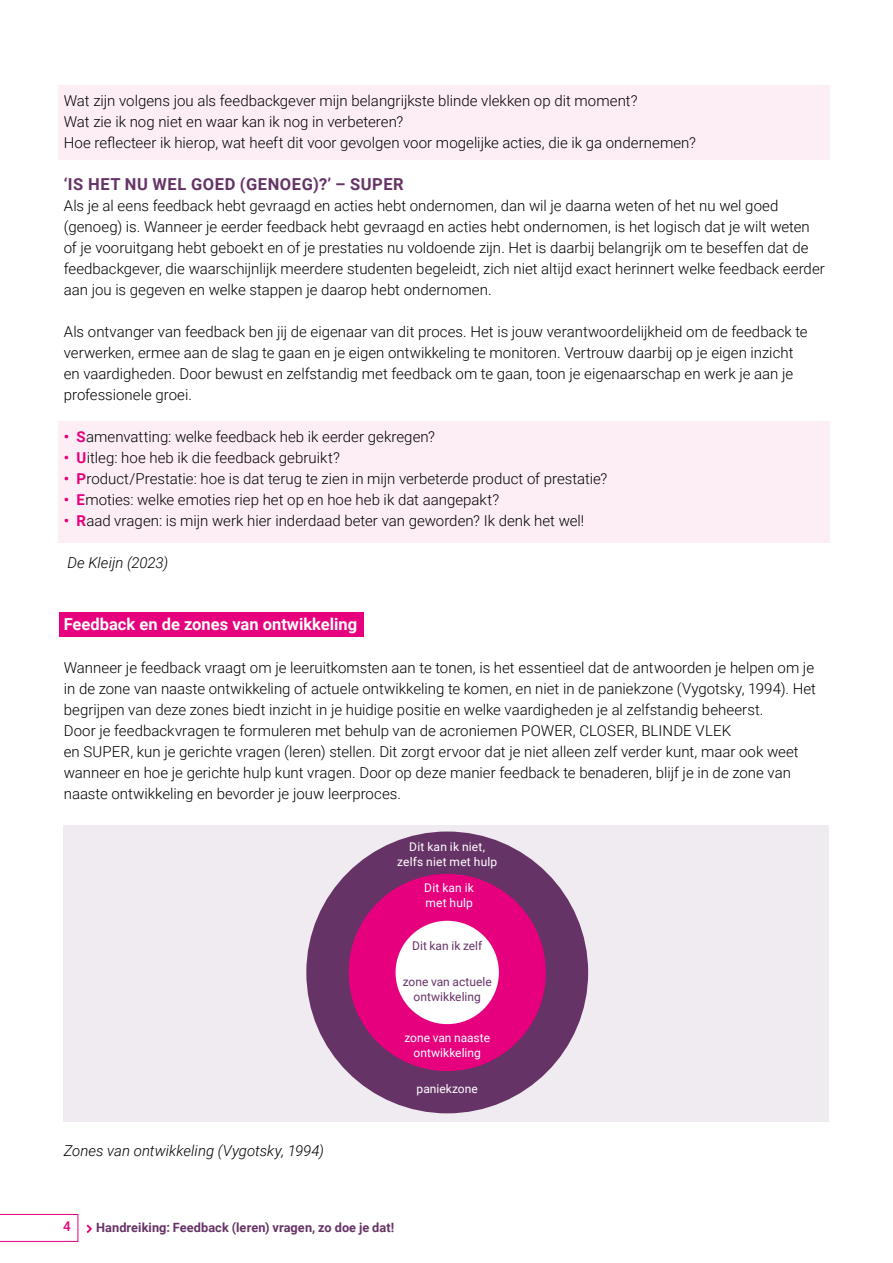
<style>
.page{position:relative;width:893px;height:1263px;background:#fff}
.page>*{position:absolute;margin:0;border:0;box-sizing:border-box;transform-origin:0 0}
.t1{font:700 16.5px "Roboto";color:#fff}
.t2{font:700 16.5px "Roboto";letter-spacing:.035em;color:#636}
.t3{font:300 15px/21px "Roboto";color:#000}
.t4{font:italic 300 15px "Roboto";letter-spacing:.005em;color:#000}
.t5{font:500 13.5px "Roboto";color:#e6007d}
.t6{font:700 12.75px "Roboto";letter-spacing:.005em;color:#636}
.t7{font:12px/15px "Roboto";letter-spacing:.01em;color:#fff;text-align:center}
.t8{font:12px/15px "Roboto";color:#636;text-align:center}
.s1{font-weight:700;color:#e6007d}
</style>
<div class="page">
<svg style="left:87px;top:1224px;width:5px;height:9px"></svg>
<svg style="left:0;top:1214px;width:78px;height:28px"></svg>
<div style="left:58px;top:421px;width:771px;height:121px;background:#fdeef6"></div>
<div style="left:58px;top:85px;width:771px;height:74px;background:#fdeef6"></div>
<div style="left:60px;top:612px;width:304px;height:25px;background:#e6007d"></div>
<div style="left:64px;top:825px;width:765px;height:296px;background:#f0ebf0"></div>
<div style="left:306px;top:831px;width:282px;height:282px;background:#636;border-radius:50%"></div>
<div style="left:349px;top:874px;width:197px;height:197px;background:#e6007d;border-radius:50%"></div>
<div style="left:396px;top:921px;width:103px;height:103px;background:#fff;border-radius:50%"></div>
<p class="t3" style="left:64px;top:90px;width:634px">Wat zijn volgens jou als feedbackgever mijn belangrijkste blinde vlekken op dit moment?<br>Wat zie ik nog niet en waar kan ik nog in verbeteren?<br>Hoe reflecteer ik hierop, wat heeft dit voor gevolgen voor mogelijke acties, die ik ga ondernemen?</p>
<p class="t2" style="left:64px;top:173px;width:342px">‘IS HET NU WEL GOED (GENOEG)?’ – SUPER</p>
<p class="t3" style="left:64px;top:195px;width:763px">Als je al eens feedback hebt gevraagd en acties hebt ondernomen, dan wil je daarna weten of het nu wel goed (genoeg) is. Wanneer je eerder feedback hebt gevraagd en acties hebt ondernomen, is het logisch dat je wilt weten of je vooruitgang hebt geboekt en of je prestaties nu voldoende zijn. Het is daarbij belangrijk om te beseffen dat de feedbackgever, die waarschijnlijk meerdere studenten begeleidt, zich niet altijd exact herinnert welke feedback eerder aan jou is gegeven en welke stappen je daarop hebt ondernomen.</p>
<p class="t3" style="left:64px;top:321px;width:745px">Als ontvanger van feedback ben jij de eigenaar van dit proces. Het is jouw verantwoordelijkheid om de feedback te verwerken, ermee aan de slag te gaan en je eigen ontwikkeling te monitoren. Vertrouw daarbij op je eigen inzicht en vaardigheden. Door bewust en zelfstandig met feedback om te gaan, toon je eigenaarschap en werk je aan je professionele groei.</p>
<p class="t3" style="left:64px;top:426px;width:373px"><span class="s1">• S</span>amenvatting: welke feedback heb ik eerder gekregen?</p>
<p class="t3" style="left:64px;top:447px;width:278px"><span class="s1">• U</span>itleg: hoe heb ik die feedback gebruikt?</p>
<p class="t3" style="left:64px;top:468px;width:545px"><span class="s1">• P</span>roduct/Prestatie: hoe is dat terug te zien in mijn verbeterde product of prestatie?</p>
<p class="t3" style="left:64px;top:489px;width:437px"><span class="s1">• E</span>moties: welke emoties riep het op en hoe heb ik dat aangepakt?</p>
<p class="t3" style="left:64px;top:510px;width:522px"><span class="s1">• R</span>aad vragen: is mijn werk hier inderdaad beter van geworden? Ik denk het wel!</p>
<p class="t4" style="left:67px;top:552px;width:102px">De Kleijn (2023)</p>
<p class="t1" style="left:64px;top:612px;width:295px">Feedback en de zones van ontwikkeling</p>
<p class="t3" style="left:64px;top:657px;width:754px">Wanneer je feedback vraagt om je leeruitkomsten aan te tonen, is het essentieel dat de antwoorden je helpen om je in de zone van naaste ontwikkeling of actuele ontwikkeling te komen, en niet in de paniekzone (Vygotsky, 1994). Het begrijpen van deze zones biedt inzicht in je huidige positie en welke vaardigheden je al zelfstandig beheerst.<br>Door je feedbackvragen te formuleren met behulp van de acroniemen POWER, CLOSER, BLINDE VLEK<br>en SUPER, kun je gerichte vragen (leren) stellen. Dit zorgt ervoor dat je niet alleen zelf verder kunt, maar ook weet wanneer en hoe je gerichte hulp kunt vragen. Door op deze manier feedback te benaderen, blijf je in de zone van naaste ontwikkeling en bevorder je jouw leerproces.</p>
<p class="t4" style="left:64px;top:1140px;width:262px">Zones van ontwikkeling (Vygotsky, 1994)</p>
<p class="t7" style="left:397px;top:839px;width:102px">Dit kan ik niet, zelfs niet met hulp</p>
<p class="t7" style="left:424px;top:880px;width:51px;text-align:left">Dit kan ik met hulp</p>
<p class="t8" style="left:412px;top:937px;width:72px">Dit kan ik zelf</p>
<p class="t8" style="left:403px;top:974px;width:90px">zone van actuele ontwikkeling</p>
<p class="t7" style="left:404px;top:1029px;width:87px">zone van naaste ontwikkeling</p>
<p class="t7" style="left:417px;top:1080px;width:63px">paniekzone</p>
<p class="t5" style="left:63px;top:1217px;width:9px">4</p>
<p class="t6" style="left:96px;top:1219px;width:300px">Handreiking: Feedback (leren) vragen, zo doe je dat!</p>
</div>
